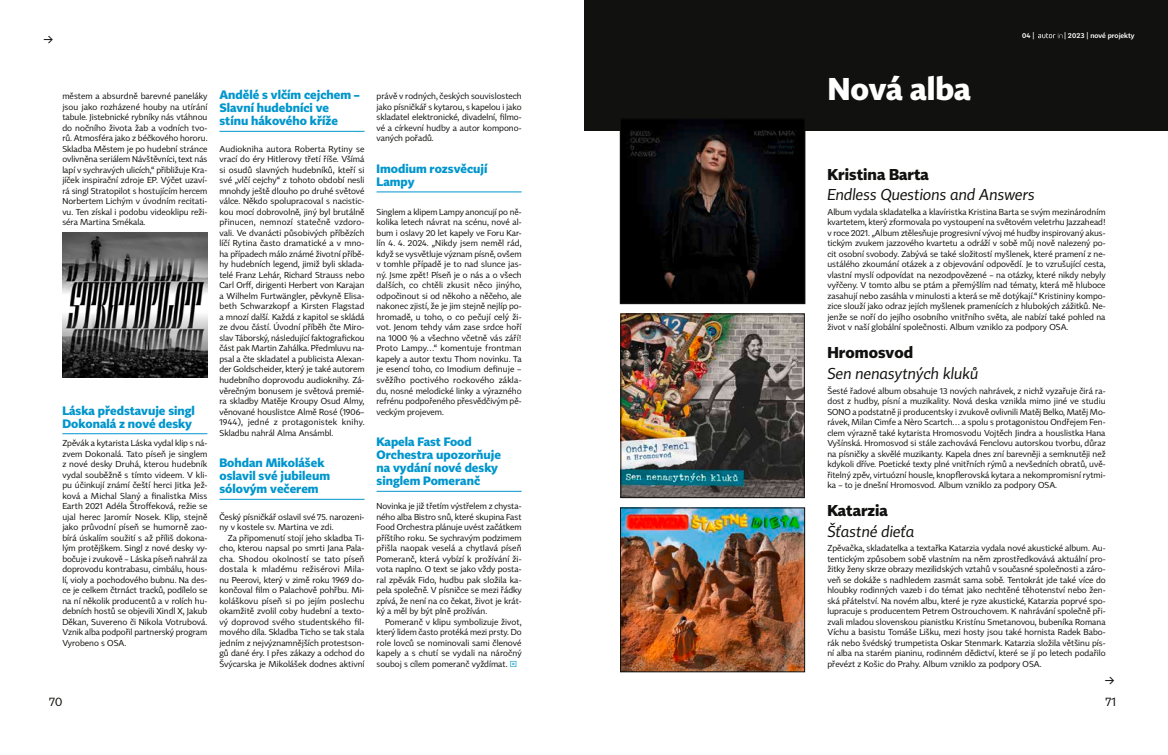
<style>
.page{position:relative;width:1168px;height:755px;background:#fff}
.page>*{position:absolute;margin:0;border:0;box-sizing:border-box;transform-origin:0 0}
.t1{font:700 31px "Tabac Sans";color:#fff}
.t2{font:italic 15.5px "Tabac Sans";color:#11110f}
.t3{font:700 15.5px "Tabac Sans";color:#11110f}
.t4{font:12.5px "Tabac Sans";color:#11110f}
.t5{font:700 12px/13px "Tabac Sans";color:#0096cd}
.t6{font:12px "Tabac Sans";color:#11110f}
.t7{font:8.5px/10.5px "Tabac Sans";color:#11110f;text-align:justify}
.t8{font:600 7px "Tabac Sans";color:#fff}
.s1{color:#0096cd}
</style>
<div class="page">
<div style="left:584px;top:0;width:584px;height:130px;background:#11110f"></div>
<svg style="left:1038px;top:33px;width:24px;height:5px"></svg>
<hr style="left:62px;top:433px;width:145px;height:1px;background:#0096cd">
<hr style="left:219px;top:131px;width:146px;height:1px;background:#0096cd">
<hr style="left:219px;top:498px;width:146px;height:1px;background:#0096cd">
<hr style="left:377px;top:191px;width:145px;height:1px;background:#0096cd">
<hr style="left:377px;top:490px;width:145px;height:1px;background:#0096cd">
<img style="left:62px;top:232px;width:145px;height:145px">
<img style="left:622px;top:509px;width:181px;height:160px">
<div style="left:620px;top:507px;width:185px;height:164px;border:1px solid #11110f"></div>
<img style="left:623px;top:315px;width:179px;height:180px">
<div style="left:621px;top:313px;width:183px;height:184px;border:1px solid #11110f"></div>
<img style="left:622px;top:121px;width:181px;height:180px">
<div style="left:620px;top:119px;width:185px;height:184px;border:1px solid #11110f"></div>
<h3 class="t4" style="left:43px;top:32px;width:11px">→</h3>
<p class="t7" style="left:62px;top:91px;width:147px">městem a absurdně barevné paneláky jsou jako rozházené houby na utírání tabule. Jistebnické rybníky nás vtáhnou do nočního života žab a vodních tvo&shy;rů. Atmosféra jako z béčkového hororu.<br>Skladba Městem je po hudební stránce ovlivněna seriálem Návštěvníci, text nás lapí v sychravých ulicích,“ přibližuje Kra&shy;jíček inspirační zdroje EP. Výčet uzaví&shy;rá singl Stratopilot s hostujícím hercem Norbertem Lichým v úvodním recitati&shy;vu. Ten získal i podobu videoklipu reži&shy;séra Martina Smékala.</p>
<h3 class="t5" style="left:62px;top:403px;width:134px">Láska představuje singl<br>Dokonalá z nové desky</h3>
<p class="t7" style="left:62px;top:437px;width:147px">Zpěvák a kytarista Láska vydal klip s ná&shy;zvem Dokonalá. Tato píseň je singlem z nové desky Druhá, kterou hudebník vydal souběžně s tímto videem. V kli&shy;pu účinkují známí čeští herci Jitka Jež&shy;ková a Michal Slaný a finalistka Miss Earth 2021 Adéla Štroffeková, režie se ujal herec Jaromír Nosek. Klip, stejně jako průvodní píseň se humorně zao&shy;bírá úskalím soužití s až příliš dokona&shy;lým protějškem. Singl z nové desky vy&shy;bočuje i zvukově – Láska píseň nahrál za doprovodu kontrabasu, cimbálu, hous&shy;lí, violy a pochodového bubnu. Na des&shy;ce je celkem čtrnáct tracků, podílelo se na ní několik producentů a v rolích hu&shy;debních hostů se objevili Xindl X, Jakub Děkan, Suvereno či Nikola Votrubová.<br>Vznik alba podpořil partnerský program Vyrobeno s OSA.</p>
<h3 class="t6" style="left:49px;top:693px;width:15px">70</h3>
<h3 class="t5" style="left:219px;top:88px;width:142px">Andělé s vlčím cejchem –<br>Slavní hudebníci ve stínu hákového kříže</h3>
<p class="t7" style="left:219px;top:143px;width:147px">Audiokniha autora Roberta Rytiny se vrací do éry Hitlerovy třetí říše. Všímá si osudů slavných hudebníků, kteří si své „vlčí cejchy“ z tohoto období nesli mnohdy ještě dlouho po druhé světové válce. Někdo spolupracoval s nacistic&shy;kou mocí dobrovolně, jiný byl brutálně přinucen, nemnozí statečně vzdoro&shy;vali. Ve dvanácti působivých příbězích líčí Rytina často dramatické a v mno&shy;ha případech málo známé životní příbě&shy;hy hudebních legend, jimiž byli sklada&shy;telé Franz Lehár, Richard Strauss nebo Carl Orff, dirigenti Herbert von Karajan a Wilhelm Furtwängler, pěvkyně Elisa&shy;beth Schwarzkopf a Kirsten Flagstad a mnozí další. Každá z kapitol se skládá ze dvou částí. Úvodní příběh čte Miro&shy;slav Táborský, následující faktografickou část pak Martin Zahálka. Předmluvu na&shy;psal a čte skladatel a publicista Alexan&shy;der Goldscheider, který je také autorem hudebního doprovodu audioknihy. Zá&shy;věrečným bonusem je světová premié&shy;ra skladby Matěje Kroupy Osud Almy, věnované houslistce Almě Rosé (1906– 1944), jedné z protagonistek knihy.<br>Skladbu nahrál Alma Ansámbl.</p>
<h3 class="t5" style="left:219px;top:456px;width:112px">Bohdan Mikolášek oslavil své jubileum sólovým večerem</h3>
<p class="t7" style="left:219px;top:511px;width:147px">Český písničkář oslavil své 75. narozeni&shy;ny v kostele sv. Martina ve zdi.</p>
<p class="t7" style="left:219px;top:532px;width:147px;text-indent:8px">Za připomenutí stojí jeho skladba Ti&shy;cho, kterou napsal po smrti Jana Pala&shy;cha. Shodou okolností se tato píseň dostala k mladému režisérovi Mila&shy;nu Peerovi, který v zimě roku 1969 do&shy;končoval film o Palachově pohřbu. Mi&shy;koláškovu píseň si po jejím poslechu okamžitě zvolil coby hudební a texto&shy;vý doprovod svého studentského fil&shy;mového díla. Skladba Ticho se tak stala jedním z nejvýznamnějších protestson&shy;gů dané éry. I přes zákazy a odchod do Švýcarska je Mikolášek dodnes aktivní</p>
<p class="t7" style="left:377px;top:91px;width:147px">právě v rodných, českých souvislostech jako písničkář s kytarou, s kapelou i jako skladatel elektronické, divadelní, filmo&shy;vé a církevní hudby a autor kompono&shy;vaných pořadů.</p>
<h3 class="t5" style="left:377px;top:162px;width:112px">Imodium rozsvěcují<br>Lampy</h3>
<p class="t7" style="left:377px;top:206px;width:147px">Singlem a klipem Lampy anoncují po ně&shy;kolika letech návrat na scénu, nové al&shy;bum i oslavy 20 let kapely ve Foru Kar&shy;lín 4. 4. 2024. „Nikdy jsem neměl rád, když se vysvětluje význam písně, ovšem v tomhle případě je to nad slunce jas&shy;ný. Jsme zpět! Píseň je o nás a o všech dalších, co chtěli zkusit něco jinýho, odpočinout si od někoho a něčeho, ale nakonec zjistí, že je jim stejně nejlíp po&shy;hromadě, u toho, o co pečují celý ži&shy;vot. Jenom tehdy vám zase srdce hoří na 1000 % a všechno včetně vás září!<br>Proto Lampy…“ komentuje frontman kapely a autor textu Thom novinku. Ta je esencí toho, co Imodium definuje – svěžího poctivého rockového zákla&shy;du, nosné melodické linky a výrazného refrénu podpořeného přesvědčivým pě&shy;veckým projevem.</p>
<h3 class="t5" style="left:377px;top:435px;width:126px">Kapela Fast Food<br>Orchestra upozorňuje na vydání nové desky singlem Pomeranč</h3>
<p class="t7" style="left:377px;top:500px;width:147px">Novinka je již třetím výstřelem z chysta&shy;ného alba Bistro snů, které skupina Fast Food Orchestra plánuje uvést začátkem příštího roku. Se sychravým podzimem přišla naopak veselá a chytlavá píseň Pomeranč, která vybízí k prožívání ži&shy;vota naplno. O text se jako vždy posta&shy;ral zpěvák Fido, hudbu pak složila ka&shy;pela společně. V písničce se mezi řádky zpívá, že není na co čekat, život je krát&shy;ký a měl by být plně prožíván.</p>
<p class="t7" style="left:377px;top:616px;width:147px;text-indent:9px">Pomeranč v klipu symbolizuje život, který lidem často protéká mezi prsty. Do role lovců se nominovali sami členové kapely a s chutí se vydali na náročný souboj s cílem pomeranč vyždímat. <span class="s1">×</span></p>
<h1 class="t1" style="left:828px;top:69px;width:145px">Nová alba</h1>
<p class="t8" style="left:1022px;top:31px;width:14px">04 |</p>
<p class="t8" style="left:1064px;top:31px;width:72px">| 2023 | nové projekty</p>
<h2 class="t3" style="left:827px;top:164px;width:103px">Kristina Barta</h2>
<h2 class="t2" style="left:827px;top:185px;width:209px">Endless Questions and Answers</h2>
<p class="t7" style="left:827px;top:206px;width:280px">Album vydala skladatelka a klavíristka Kristina Barta se svým mezinárodním kvartetem, který zformovala po vystoupení na světovém veletrhu Jazzahead! v roce 2021. „Album ztělesňuje progresivní vývoj mé hudby inspirovaný akus&shy;tickým zvukem jazzového kvartetu a odráží v sobě můj nově nalezený po&shy;cit osobní svobody. Zabývá se také složitostí myšlenek, které pramení z ne&shy;ustálého zkoumání otázek a z objevování odpovědí. Je to vzrušující cesta, vlastní myslí odpovídat na nezodpovězené – na otázky, které nikdy nebyly vyřčeny. V tomto albu se ptám a přemýšlím nad tématy, která mě hluboce zasahují nebo zasáhla v minulosti a která se mě dotýkají.“ Kristininy kompo&shy;zice slouží jako odraz jejích myšlenek pramenících z hlubokých zážitků. Ne&shy;jenže se noří do jejího osobního vnitřního světa, ale nabízí také pohled na život v naší globální společnosti. Album vzniklo za podpory OSA.</p>
<h2 class="t3" style="left:827px;top:343px;width:87px">Hromosvod</h2>
<h2 class="t2" style="left:827px;top:364px;width:153px">Sen nenasytných kluků</h2>
<p class="t7" style="left:827px;top:385px;width:280px">Šesté řadové album obsahuje 13 nových nahrávek, z nichž vyzařuje čirá ra&shy;dost z hudby, písní a muzikality. Nová deska vznikla mimo jiné ve studiu SONO a podstatně ji producentsky i zvukově ovlivnili Matěj Belko, Matěj Mo&shy;rávek, Milan Cimfe a Nèro Scartch… a spolu s protagonistou Ondřejem Fen&shy;clem výrazně také kytarista Hromosvodu Vojtěch Jindra a houslistka Hana Vyšínská. Hromosvod si stále zachovává Fenclovu autorskou tvorbu, důraz na písničky a skvělé muzikanty. Kapela dnes zní barevněji a semknutěji než kdykoli dříve. Poetické texty plné vnitřních rýmů a nevšedních obratů, uvě&shy;řitelný zpěv, virtuózní housle, knopflerovská kytara a nekompromisní rytmi&shy;ka – to je dnešní Hromosvod. Album vzniklo za podpory OSA.</p>
<h2 class="t3" style="left:827px;top:500px;width:62px">Katarzia</h2>
<h2 class="t2" style="left:827px;top:521px;width:89px">Šťastné dieťa</h2>
<p class="t7" style="left:827px;top:542px;width:280px">Zpěvačka, skladatelka a textařka Katarzia vydala nové akustické album. Au&shy;tentickým způsobem sobě vlastním na něm zprostředkovává aktuální pro&shy;žitky ženy skrze obrazy mezilidských vztahů v současné společnosti a záro&shy;veň se dokáže s nadhledem zasmát sama sobě. Tentokrát jde také více do hloubky rodinných vazeb i do témat jako nechtěné těhotenství nebo žen&shy;ská přátelství. Na novém albu, které je ryze akustické, Katarzia poprvé spo&shy;lupracuje s producentem Petrem Ostrouchovem. K nahrávání společně při&shy;zvali mladou slovenskou pianistku Kristínu Smetanovou, bubeníka Romana Víchu a basistu Tomáše Lišku, mezi hosty jsou také hornista Radek Babo&shy;rák nebo švédský trumpetista Oskar Stenmark. Katarzia složila většinu pís&shy;ní alba na starém pianinu, rodinném dědictví, které se jí po letech podařilo převézt z Košic do Prahy. Album vzniklo za podpory OSA.</p>
<h3 class="t4" style="left:1105px;top:673px;width:11px">→</h3>
<h3 class="t6" style="left:1106px;top:693px;width:12px">71</h3>
</div>
